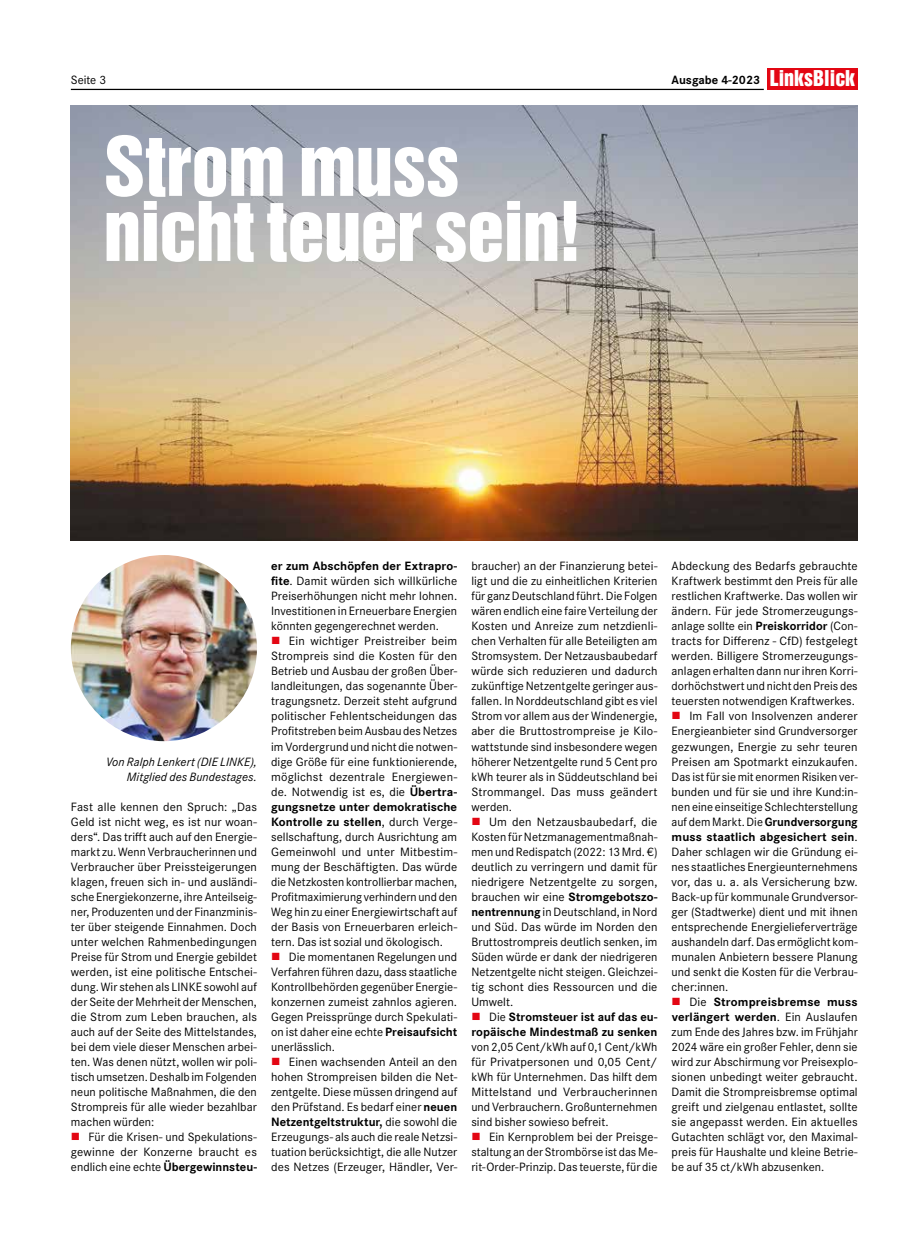
<style>
.page{position:relative;width:918px;height:1241px;background:#fff}
.page>*{position:absolute;margin:0;border:0;box-sizing:border-box;transform-origin:0 0}
.t1{font:75px/65px "Helvetica Inserat Com";letter-spacing:-.01em;color:#fff}
.t2{font:12.5px/15px "Corporate S";letter-spacing:.005em;color:#000;text-align:justify}
.t3{font:700 12.5px/15px "Corporate S";letter-spacing:.005em;color:#000;text-align:right}
.t4{font:italic 12.5px/15px "Corporate S";letter-spacing:.005em;color:#000;text-align:right}
.s1{font-family:"Helvetica Inserat Com";font-weight:400;font-size:20px;color:#fff}
.s2{font-weight:700}
.s3{font-weight:400}
</style>
<div class="page">
<div style="left:767px;top:69px;width:90px;height:21px;background:#e30613"></div>
<hr style="left:71px;top:89px;width:693px;height:1px;background:#000">
<img style="left:71px;top:105px;width:786px;height:435px">
<img style="left:71px;top:555px;width:186px;height:186px;border-radius:93px">
<p class="t2" style="left:71px;top:73px;width:37px">Seite 3</p>
<p class="t3" style="left:671px;top:73px;width:185px">Ausgabe 4-2023 <span class="s1">LinksBlick</span></p>
<h1 class="t1" style="left:104px;top:136px;width:480px">Strom muss nicht teuer sein!</h1>
<p class="t4" style="left:106px;top:753px;width:152px">Von Ralph Lenkert (DIE LINKE),<br>Mitglied des Bundestages.</p>
<p class="t2" style="left:71px;top:798px;width:188px">Fast alle kennen den Spruch: „Das Geld ist nicht weg, es ist nur woan&shy;ders“. Das trifft auch auf den Energie&shy;markt zu. Wenn Verbraucherinnen und Verbraucher über Preissteigerungen klagen, freuen sich in- und ausländi&shy;sche Energiekonzerne, ihre Anteilseig&shy;ner, Produzenten und der Finanzminis&shy;ter über steigende Einnahmen. Doch unter welchen Rahmenbedingungen Preise für Strom und Energie gebildet werden, ist eine politische Entschei&shy;dung. Wir stehen als LINKE sowohl auf der Seite der Mehrheit der Menschen, die Strom zum Leben brauchen, als auch auf der Seite des Mittelstandes, bei dem viele dieser Menschen arbei&shy;ten. Was denen nützt, wollen wir poli&shy;tisch umsetzen. Deshalb im Folgenden neun politische Maßnahmen, die den Strompreis für alle wieder bezahlbar machen würden:</p>
<p class="t2" style="left:71px;top:1128px;width:188px;text-indent:18px">Für die Krisen- und Spekulations&shy;gewinne der Konzerne braucht es endlich eine echte <span class="s2">Übergewinnsteu-</span></p>
<p class="t2" style="left:271px;top:558px;width:188px"><span class="s2">er zum Abschöpfen der Extrapro&shy;fite</span>. Damit würden sich willkürliche Preiserhöhungen nicht mehr lohnen.<br>Investitionen in Erneuerbare Energien könnten gegengerechnet werden.</p>
<p class="t2" style="left:271px;top:633px;width:188px;text-indent:18px">Ein wichtiger Preistreiber beim Strompreis sind die Kosten für den Betrieb und Ausbau der großen Über&shy;landleitungen, das sogenannte Über&shy;tragungsnetz. Derzeit steht aufgrund politischer Fehlentscheidungen das Profitstreben beim Ausbau des Netzes im Vordergrund und nicht die notwen&shy;dige Größe für eine funktionierende, möglichst dezentrale Energiewen&shy;de. Notwendig ist es, die <span class="s2">Übertra&shy;gungsnetze unter demokratische Kontrolle zu stellen</span>, durch Verge&shy;sellschaftung, durch Ausrichtung am Gemeinwohl und unter Mitbestim&shy;mung der Beschäftigten. Das würde die Netzkosten kontrollierbar machen, Profitmaximierung verhindern und den Weg hin zu einer Energiewirtschaft auf der Basis von Erneuerbaren erleich&shy;tern. Das ist sozial und ökologisch.</p>
<p class="t2" style="left:271px;top:948px;width:188px;text-indent:18px">Die momentanen Regelungen und Verfahren führen dazu, dass staatliche Kontrollbehörden gegenüber Energie&shy;konzernen zumeist zahnlos agieren.<br>Gegen Preissprünge durch Spekulati&shy;on ist daher eine echte <span class="s2">Preisaufsicht </span>unerlässlich.</p>
<p class="t2" style="left:271px;top:1053px;width:188px;text-indent:18px">Einen wachsenden Anteil an den hohen Strompreisen bilden die Net&shy;zentgelte. Diese müssen dringend auf den Prüfstand. Es bedarf einer <span class="s2">neuen Netzentgeltstruktur,</span> die sowohl die Erzeugungs- als auch die reale Netzsi&shy;tuation berücksichtigt, die alle Nutzer des Netzes (Erzeuger, Händler, Ver-</p>
<p class="t2" style="left:471px;top:558px;width:188px">braucher) an der Finanzierung betei&shy;ligt und die zu einheitlichen Kriterien für ganz Deutschland führt. Die Folgen wären endlich eine faire Verteilung der Kosten und Anreize zum netzdienli&shy;chen Verhalten für alle Beteiligten am Stromsystem. Der Netzausbaubedarf würde sich reduzieren und dadurch zukünftige Netzentgelte geringer aus&shy;fallen. In Norddeutschland gibt es viel Strom vor allem aus der Windenergie, aber die Bruttostrompreise je Kilo&shy;wattstunde sind insbesondere wegen höherer Netzentgelte rund 5 Cent pro kWh teurer als in Süddeutschland bei Strommangel. Das muss geändert werden.</p>
<p class="t2" style="left:471px;top:813px;width:188px;text-indent:18px">Um den Netzausbaubedarf, die Kosten für Netzmanagementmaßnah&shy;men und Redispatch (2022: 13 Mrd. €) deutlich zu verringern und damit für niedrigere Netzentgelte zu sorgen, brauchen wir eine <span class="s2">Stromgebotszo&shy;nentrennung</span> in Deutschland, in Nord und Süd. Das würde im Norden den Bruttostrompreis deutlich senken, im Süden würde er dank der niedrigeren Netzentgelte nicht steigen. Gleichzei&shy;tig schont dies Ressourcen und die Umwelt.</p>
<p class="t3" style="left:471px;top:1009px;width:188px"><span class="s3">Die</span> Stromsteuer ist auf das eu&shy;ropäische Mindestmaß zu senken</p>
<p class="t2" style="left:471px;top:1038px;width:188px">von 2,05 Cent/kWh auf 0,1 Cent/kWh für Privatpersonen und 0,05 Cent/ kWh für Unternehmen. Das hilft dem Mittelstand und Verbraucherinnen und Verbrauchern. Großunternehmen sind bisher sowieso befreit.</p>
<p class="t2" style="left:471px;top:1128px;width:188px;text-indent:18px">Ein Kernproblem bei der Preisge&shy;staltung an der Strombörse ist das Me&shy;rit-Order-Prinzip. Das teuerste, für die</p>
<p class="t2" style="left:671px;top:558px;width:188px">Abdeckung des Bedarfs gebrauchte</p>
<p class="t2" style="left:671px;top:573px;width:188px">Kraftwerk bestimmt den Preis für alle</p>
<p class="t2" style="left:671px;top:588px;width:188px">restlichen Kraftwerke. Das wollen wir</p>
<p class="t2" style="left:671px;top:603px;width:188px">ändern. Für jede Stromerzeugungs-</p>
<p class="t2" style="left:671px;top:618px;width:188px">anlage sollte ein <span class="s2">Preiskorridor</span> (Con-</p>
<p class="t2" style="left:671px;top:633px;width:188px">tracts for Differenz - CfD) festgelegt</p>
<p class="t2" style="left:671px;top:648px;width:188px">werden. Billigere Stromerzeugungs-</p>
<p class="t2" style="left:671px;top:663px;width:188px">anlagen erhalten dann nur ihren Korri-</p>
<p class="t2" style="left:671px;top:678px;width:187px">dorhöchstwert und nicht den Preis des</p>
<p class="t2" style="left:671px;top:693px;width:185px">teuersten notwendigen Kraftwerkes.</p>
<p class="t2" style="left:689px;top:708px;width:170px">Im Fall von Insolvenzen anderer</p>
<p class="t2" style="left:671px;top:723px;width:188px">Energieanbieter sind Grundversorger</p>
<p class="t2" style="left:671px;top:738px;width:188px">gezwungen, Energie zu sehr teuren</p>
<p class="t2" style="left:671px;top:753px;width:187px">Preisen am Spotmarkt einzukaufen.</p>
<p class="t2" style="left:671px;top:768px;width:188px">Das ist für sie mit enormen Risiken ver-</p>
<p class="t2" style="left:671px;top:783px;width:188px">bunden und für sie und ihre Kund:in-</p>
<p class="t2" style="left:671px;top:798px;width:188px">nen eine einseitige Schlechterstellung</p>
<p class="t2" style="left:671px;top:813px;width:188px">auf dem Markt. Die <span class="s2">Grundversorgung</span></p>
<p class="t3" style="left:671px;top:829px;width:188px">muss staatlich abgesichert sein<span class="s3">.</span></p>
<p class="t2" style="left:671px;top:843px;width:188px">Daher schlagen wir die Gründung ei-</p>
<p class="t2" style="left:671px;top:858px;width:188px">nes staatliches Energieunternehmens</p>
<p class="t2" style="left:671px;top:873px;width:188px">vor, das u. a. als Versicherung bzw.</p>
<p class="t2" style="left:671px;top:888px;width:188px">Back-up für kommunale Grundversor-</p>
<p class="t2" style="left:671px;top:903px;width:188px">ger (Stadtwerke) dient und mit ihnen</p>
<p class="t2" style="left:671px;top:918px;width:188px">entsprechende Energielieferverträge</p>
<p class="t2" style="left:671px;top:933px;width:188px">aushandeln darf. Das ermöglicht kom-</p>
<p class="t2" style="left:671px;top:948px;width:188px">munalen Anbietern bessere Planung</p>
<p class="t2" style="left:671px;top:963px;width:188px">und senkt die Kosten für die Verbrau-</p>
<p class="t2" style="left:671px;top:978px;width:58px">cher:innen.</p>
<p class="t3" style="left:689px;top:994px;width:170px"><span class="s3">Die</span> Strompreisbremse muss</p>
<p class="t3" style="left:671px;top:1009px;width:188px">verlängert werden<span class="s3">. Ein Auslaufen</span></p>
<p class="t2" style="left:671px;top:1023px;width:188px">zum Ende des Jahres bzw. im Frühjahr</p>
<p class="t2" style="left:671px;top:1038px;width:188px">2024 wäre ein großer Fehler, denn sie</p>
<p class="t2" style="left:671px;top:1053px;width:188px">wird zur Abschirmung vor Preisexplo-</p>
<p class="t2" style="left:671px;top:1068px;width:188px">sionen unbedingt weiter gebraucht.</p>
<p class="t2" style="left:671px;top:1083px;width:188px">Damit die Strompreisbremse optimal</p>
<p class="t2" style="left:671px;top:1098px;width:188px">greift und zielgenau entlastet, sollte</p>
<p class="t2" style="left:671px;top:1113px;width:188px">sie angepasst werden. Ein aktuelles</p>
<p class="t2" style="left:671px;top:1128px;width:188px">Gutachten schlägt vor, den Maximal-</p>
<p class="t2" style="left:671px;top:1143px;width:188px">preis für Haushalte und kleine Betrie-</p>
<p class="t2" style="left:671px;top:1158px;width:154px">be auf 35 ct/kWh abzusenken.</p>
</div>
